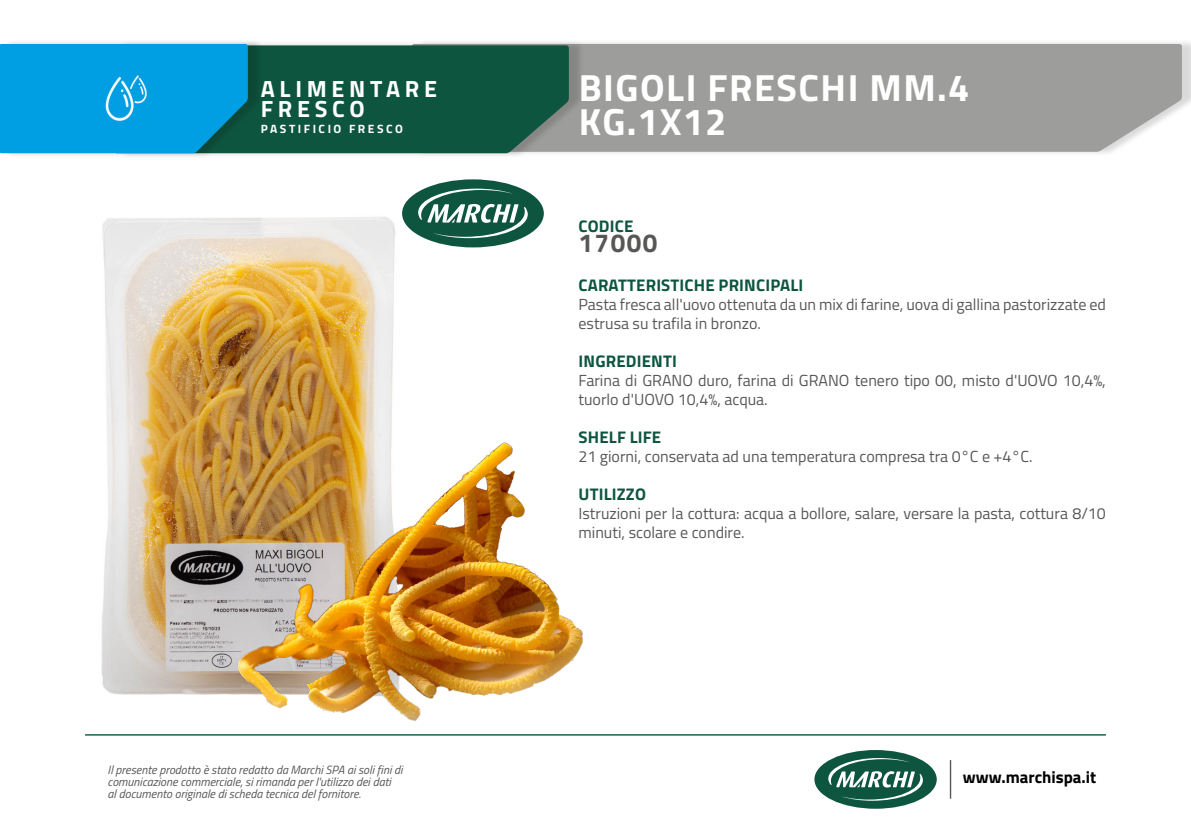
<style>
.page{position:relative;width:1191px;height:840px;background:#fff}
.page>*{position:absolute;margin:0;border:0;box-sizing:border-box;transform-origin:0 0}
.t1{font:700 37.8px "Titillium Web";letter-spacing:.04em;color:#fff}
.t2{font:700 26px "Titillium Web";letter-spacing:.06em;color:#575756}
.t3{font:700 23.4px/19.8px "Titillium Web";letter-spacing:.2em;color:#fff}
.t4{font:700 16.8px "Titillium Web";letter-spacing:.01em;color:#0e5540}
.t5{font:700 16.8px "Titillium Web";color:#000}
.t6{font:16px/19px "Titillium Web";color:#575756}
.t7{font:italic 12px/12px "Titillium Web";color:#575756}
.t8{font:700 12px "Titillium Web";letter-spacing:.21em;color:#fff}
</style>
<div class="page">
<hr style="left:949px;top:759px;width:2px;height:39px;background:#575756">
<div style="left:814px;top:749px;width:122px;height:59px;background:#0e5540;border-radius:50%"></div>
<svg style="left:828px;top:757px;width:95px;height:43px"></svg>
<hr style="left:85px;top:733px;width:1021px;height:2px;background:#0e5540">
<div style="left:416px;top:39px;width:775px;height:118px;background:#000;opacity:.15"></div>
<div style="left:584px;top:44px;width:597px;height:108px;background:#9d9d9c"></div>
<div style="left:119px;top:40px;width:465px;height:119px;background:#000;opacity:.15"></div>
<div style="left:263px;top:45px;width:306px;height:108px;background:#0e5540"></div>
<div style="left:4px;top:38px;width:259px;height:121px;background:#000;opacity:.15"></div>
<div style="left:0;top:44px;width:248px;height:109px;background:#009fe3"></div>
<img style="left:102px;top:71px;width:49px;height:55px">
<div style="left:402px;top:179px;width:142px;height:68px;background:#0e5540;border-radius:50%"></div>
<svg style="left:465px;top:188px;width:63px;height:50px"></svg>
<img style="left:101px;top:186px;width:364px;height:509px">
<img style="left:219px;top:405px;width:391px;height:331px">
<p class="t3" style="left:261px;top:78px;width:178px">ALIMENTARE<br>FRESCO</p>
<p class="t8" style="left:261px;top:120px;width:143px">PASTIFICIO FRESCO</p>
<p class="t7" style="left:108px;top:762px;width:296px">Il presente prodotto è stato redatto da Marchi SPA ai soli fini di comunicazione commerciale, si rimanda per l'utilizzo dei dati<br>al documento originale di scheda tecnica del fornitore.</p>
<p class="t1" style="left:578px;top:59px;width:392px">BIGOLI FRESCHI MM.4</p>
<p class="t1" style="left:578px;top:93px;width:149px">KG.1X12</p>
<p class="t4" style="left:578px;top:213px;width:56px">CODICE</p>
<p class="t2" style="left:578px;top:223px;width:81px">17000</p>
<p class="t4" style="left:578px;top:271px;width:226px">CARATTERISTICHE PRINCIPALI</p>
<p class="t6" style="left:578px;top:293px;width:529px">Pasta fresca all'uovo ottenuta da un mix di farine, uova di gallina pastorizzate ed estrusa su trafila in bronzo.</p>
<p class="t4" style="left:578px;top:347px;width:100px">INGREDIENTI</p>
<p class="t6" style="left:578px;top:369px;width:529px">Farina di GRANO duro, farina di GRANO tenero tipo 00, misto d'UOVO 10,4%, tuorlo d'UOVO 10,4%, acqua.</p>
<p class="t4" style="left:578px;top:423px;width:84px">SHELF LIFE</p>
<p class="t6" style="left:578px;top:445px;width:456px">21 giorni, conservata ad una temperatura compresa tra 0°C e +4°C.</p>
<p class="t4" style="left:578px;top:480px;width:69px">UTILIZZO</p>
<p class="t6" style="left:578px;top:502px;width:529px">Istruzioni per la cottura: acqua a bollore, salare, versare la pasta, cottura 8/10 minuti, scolare e condire.</p>
<p class="t5" style="left:963px;top:764px;width:135px">www.marchispa.it</p>
</div>
